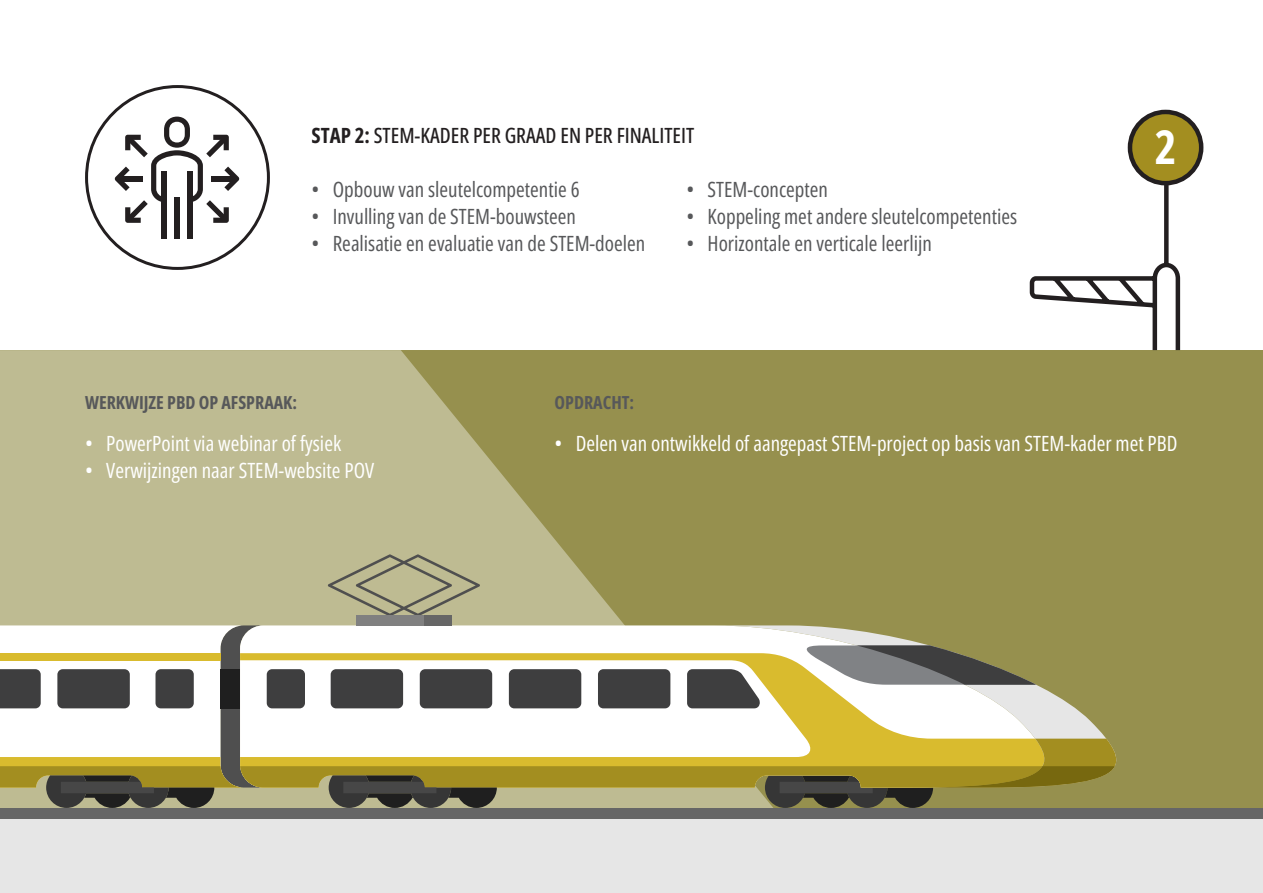
<style>
.page{position:relative;width:1263px;height:893px;background:#fff}
.page>*{position:absolute;margin:0;border:0;box-sizing:border-box;transform-origin:0 0}
.Titels_stappen{font:700 46.5px "Open Sans Condensed";color:#fff}
.t1{font:21px "Open Sans Condensed";color:#57585a}
.t2{font:21px "Open Sans Condensed";color:#fff}
.Titels_stappen-2{font:500 21px "Open Sans Condensed";color:#231f20}
.Witte_tussentitels{font:700 18px "Open Sans Condensed";color:#57585a}
.s1{font-weight:700}
</style>
<div class="page">
<div style="left:0;top:350px;width:1263px;height:543px;background:#96904e"></div>
<svg style="left:0;top:350px;width:624px;height:275px;fill:#bebb92"></svg>
<div style="left:0;top:808px;width:1263px;height:11px;background:#666"></div>
<div style="left:0;top:819px;width:1263px;height:74px;background:#e6e6e6"></div>
<svg style="left:328px;top:554px;width:152px;height:61px;background:#adaa88"></svg>
<div style="left:424px;top:615px;width:28px;height:10px;background:#666"></div>
<div style="left:356px;top:615px;width:68px;height:10px;background:#808080"></div>
<svg style="left:0;top:625px;width:1117px;height:183px;background:#bcb591"></svg>
<div style="left:187px;top:171px;width:6px;height:67px;background:#231f20"></div>
<div style="left:161px;top:171px;width:6px;height:67px;background:#231f20"></div>
<div style="left:174px;top:197px;width:6px;height:41px;background:#231f20"></div>
<svg style="left:115px;top:117px;width:124px;height:106px"></svg>
<svg style="left:1029px;top:138px;width:153px;height:213px"></svg>
<div style="left:1130px;top:112px;width:71px;height:71px;background:#a38e20;border-radius:50%"></div>
<div style="left:1128px;top:110px;width:75px;height:75px;border:4px solid #231f20;border-radius:50%"></div>
<p class="Titels_stappen-2" style="left:311px;top:121px;width:384px"><span class="s1">STAP 2:</span> STEM-KADER PER GRAAD EN PER FINALITEIT</p>
<p class="t1" style="left:311px;top:175px;width:270px">• Opbouw van sleutelcompetentie 6</p>
<p class="t1" style="left:311px;top:202px;width:266px">• Invulling van de STEM-bouwsteen</p>
<p class="t1" style="left:311px;top:229px;width:335px">• Realisatie en evaluatie van de STEM-doelen</p>
<p class="t1" style="left:686px;top:175px;width:143px">• STEM-concepten</p>
<p class="t1" style="left:686px;top:202px;width:332px">• Koppeling met andere sleutelcompetenties</p>
<p class="t1" style="left:686px;top:229px;width:247px">• Horizontale en verticale leerlijn</p>
<p class="Titels_stappen" style="left:1155px;top:115px;width:23px">2</p>
<p class="Witte_tussentitels" style="left:85px;top:390px;width:214px">WERKWIJZE PBD OP AFSPRAAK:</p>
<p class="t2" style="left:85px;top:429px;width:258px">• PowerPoint via webinar of fysiek</p>
<p class="t2" style="left:85px;top:456px;width:291px">• Verwijzingen naar STEM-website POV</p>
<p class="Witte_tussentitels" style="left:554px;top:390px;width:81px">OPDRACHT:</p>
<p class="t2" style="left:554px;top:429px;width:624px">• Delen van ontwikkeld of aangepast STEM-project op basis van STEM-kader met PBD</p>
</div>
